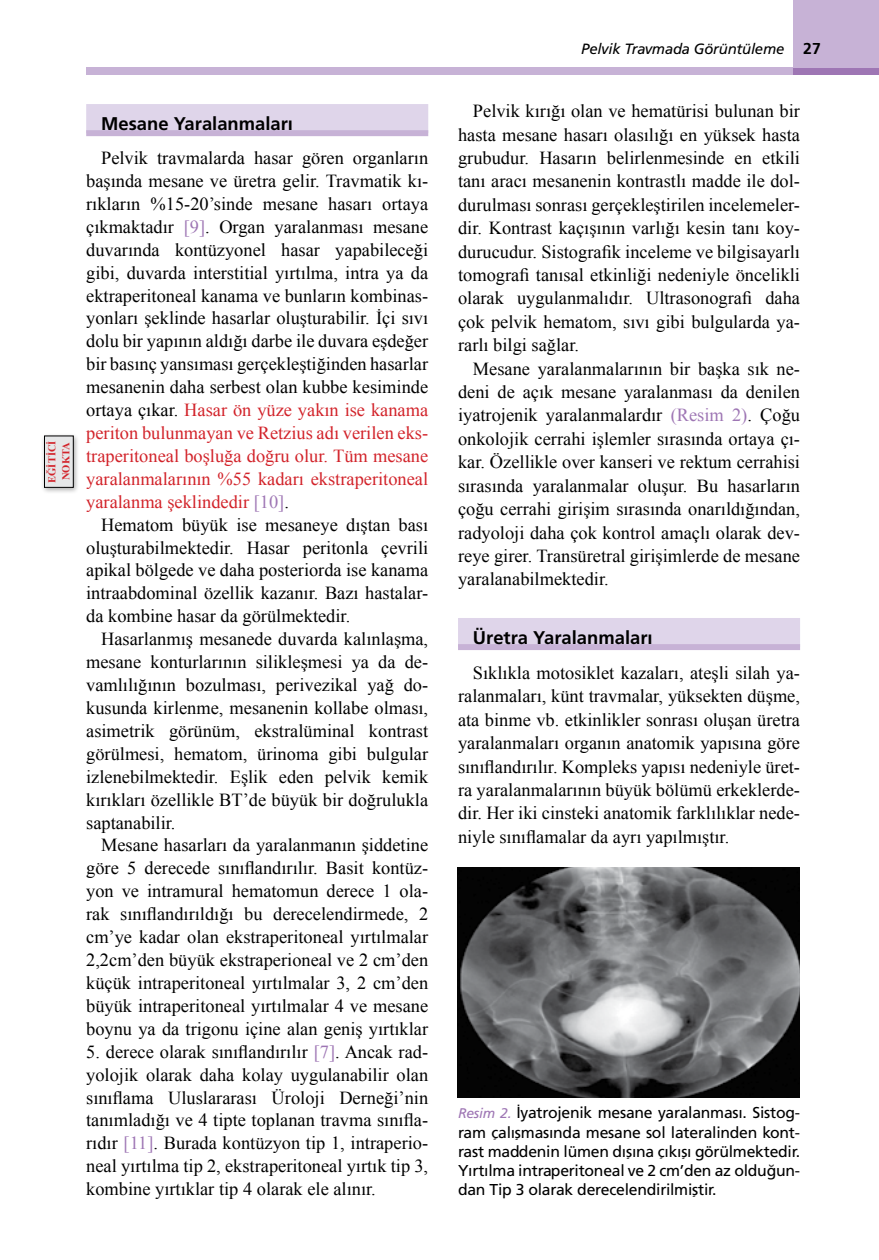
<style>
.page{position:relative;width:879px;height:1260px;background:#fff}
.page>*{position:absolute;margin:0;border:0;box-sizing:border-box;transform-origin:0 0}
.t1{font:18.38px/22.9px "Times New Roman";color:#000;text-align:justify}
.t2{font:18.38px "Frutiger Bold Tr";color:#000}
.t3{font:15.75px/19.2px "Frutiger Normal Tr";letter-spacing:-.015em;color:#000;text-align:justify}
.t4{font:14.88px "Frutiger Italic Tr";letter-spacing:-.015em;color:#000}
.t5{font:700 10.5px/14px "Times New Roman";color:#d2232a}
.s1{color:#9e76b4}
.s2{color:#d2232a}
.s3{font-family:"Frutiger Bold Tr";font-size:15.75px}
.s4{font-family:"Frutiger Italic Tr";font-size:14px;color:#9e76b4}
</style>
<div class="page">
<div style="left:792px;top:68px;width:86px;height:7px;background:#9e76b4"></div>
<div style="left:86px;top:68px;width:706px;height:7px;background:#c7b2d6"></div>
<div style="left:792px;top:0;width:86px;height:68px;background:#c7b2d6"></div>
<div style="left:86px;top:104px;width:342px;height:29px;background:#dfd5ea"></div>
<div style="left:86px;top:130px;width:342px;height:6px;background:#c7b2d6"></div>
<div style="left:458px;top:618px;width:341px;height:29px;background:#dfd5ea"></div>
<div style="left:458px;top:644px;width:341px;height:6px;background:#c7b2d6"></div>
<img style="left:457px;top:868px;width:342px;height:229px">
<div style="left:41px;top:433px;width:38px;height:61px;background:#000;opacity:.33"></div>
<div style="left:44px;top:436px;width:29px;height:51px;background:#e6e7e8"></div>
<div style="left:44px;top:436px;width:29px;height:52px;border:1px solid #000"></div>
<p class="t5" style="left:45px;top:483px;width:44px;rotate:-90deg">EĞİTİCİ<br>NOKTA</p>
<p class="t2" style="left:101px;top:113px;width:193px">Mesane Yaralanmaları</p>
<p class="t1" style="left:86px;top:146px;width:343px;text-indent:15px">Pelvik travmalarda hasar gören organların başında mesane ve üretra gelir. Travmatik kı&shy;rıkların %15-20’sinde mesane hasarı ortaya çıkmaktadır <span class="s1">[9]</span>. Organ yaralanması mesane duvarında kontüzyonel hasar yapabileceği gibi, duvarda interstitial yırtılma, intra ya da ektraperitoneal kanama ve bunların kombinas&shy;yonları şeklinde hasarlar oluşturabilir. İçi sıvı dolu bir yapının aldığı darbe ile duvara eşdeğer bir basınç yansıması gerçekleştiğinden hasarlar mesanenin daha serbest olan kubbe kesiminde ortaya çıkar. <span class="s2">Hasar ön yüze yakın ise kanama periton bulunmayan ve Retzius adı verilen eks&shy;traperitoneal boşluğa doğru olur. Tüm mesane yaralanmalarının %55 kadarı ekstraperitoneal yaralanma şeklindedir</span> <span class="s1">[10]</span>.</p>
<p class="t1" style="left:86px;top:513px;width:343px;text-indent:15px">Hematom büyük ise mesaneye dıştan bası oluşturabilmektedir. Hasar peritonla çevrili apikal bölgede ve daha posteriorda ise kanama intraabdominal özellik kazanır. Bazı hastalar&shy;da kombine hasar da görülmektedir.</p>
<p class="t1" style="left:86px;top:627px;width:343px;text-indent:15px">Hasarlanmış mesanede duvarda kalınlaşma, mesane konturlarının silikleşmesi ya da de&shy;vamlılığının bozulması, perivezikal yağ do&shy;kusunda kirlenme, mesanenin kollabe olması, asimetrik görünüm, ekstralüminal kontrast görülmesi, hematom, ürinoma gibi bulgular izlenebilmektedir. Eşlik eden pelvik kemik kırıkları özellikle BT’de büyük bir doğrulukla saptanabilir.</p>
<p class="t1" style="left:86px;top:834px;width:343px;text-indent:15px">Mesane hasarları da yaralanmanın şiddetine göre 5 derecede sınıflandırılır. Basit kontüz&shy;yon ve intramural hematomun derece 1 ola&shy;rak sınıflandırıldığı bu derecelendirmede, 2 cm’ye kadar olan ekstraperitoneal yırtılmalar 2,2cm’den büyük ekstraperioneal ve 2 cm’den küçük intraperitoneal yırtılmalar 3, 2 cm’den büyük intraperitoneal yırtılmalar 4 ve mesane boynu ya da trigonu içine alan geniş yırtıklar</p>
<p class="t1" style="left:86px;top:1040px;width:343px">5. derece olarak sınıflandırılır <span class="s1">[7]</span>. Ancak rad&shy;yolojik olarak daha kolay uygulanabilir olan sınıflama Uluslararası Üroloji Derneği’nin tanımladığı ve 4 tipte toplanan travma sınıfla&shy;rıdır <span class="s1">[11]</span>. Burada kontüzyon tip 1, intraperio&shy;neal yırtılma tip 2, ekstraperitoneal yırtık tip 3, kombine yırtıklar tip 4 olarak ele alınır.</p>
<p class="t4" style="left:581px;top:40px;width:241px">Pelvik Travmada Görüntüleme <span class="s3">27</span></p>
<p class="t1" style="left:458px;top:99px;width:343px;line-height:23.4px;text-indent:15px">Pelvik kırığı olan ve hematürisi bulunan bir hasta mesane hasarı olasılığı en yüksek hasta grubudur. Hasarın belirlenmesinde en etkili tanı aracı mesanenin kontrastlı madde ile dol&shy;durulması sonrası gerçekleştirilen incelemeler&shy;dir. Kontrast kaçışının varlığı kesin tanı koy&shy;durucudur. Sistografik inceleme ve bilgisayarlı tomografi tanısal etkinliği nedeniyle öncelikli olarak uygulanmalıdır. Ultrasonografi daha çok pelvik hematom, sıvı gibi bulgularda ya&shy;rarlı bilgi sağlar.</p>
<p class="t1" style="left:458px;top:357px;width:343px;line-height:23.4px;text-indent:15px">Mesane yaralanmalarının bir başka sık ne&shy;deni de açık mesane yaralanması da denilen iyatrojenik yaralanmalardır <span class="s1">(Resim 2)</span>. Çoğu onkolojik cerrahi işlemler sırasında ortaya çı&shy;kar. Özellikle over kanseri ve rektum cerrahisi sırasında yaralanmalar oluşur. Bu hasarların çoğu cerrahi girişim sırasında onarıldığından, radyoloji daha çok kontrol amaçlı olarak dev&shy;reye girer. Transüretral girişimlerde de mesane yaralanabilmektedir.</p>
<p class="t2" style="left:472px;top:627px;width:181px">Üretra Yaralanmaları</p>
<p class="t1" style="left:458px;top:661px;width:343px;line-height:23.4px;text-indent:15px">Sıklıkla motosiklet kazaları, ateşli silah ya&shy;ralanmaları, künt travmalar, yüksekten düşme, ata binme vb. etkinlikler sonrası oluşan üretra yaralanmaları organın anatomik yapısına göre sınıflandırılır. Kompleks yapısı nedeniyle üret&shy;ra yaralanmalarının büyük bölümü erkeklerde&shy;dir. Her iki cinsteki anatomik farklılıklar nede&shy;niyle sınıflamalar da ayrı yapılmıştır.</p>
<p class="t3" style="left:458px;top:1103px;width:343px"><span class="s4">Resim 2.</span> İyatrojenik mesane yaralanması. Sistog&shy;ram çalışmasında mesane sol lateralinden kont&shy;rast maddenin lümen dışına çıkışı görülmektedir.<br>Yırtılma intraperitoneal ve 2 cm’den az olduğun&shy;dan Tip 3 olarak derecelendirilmiştir.</p>
</div>
